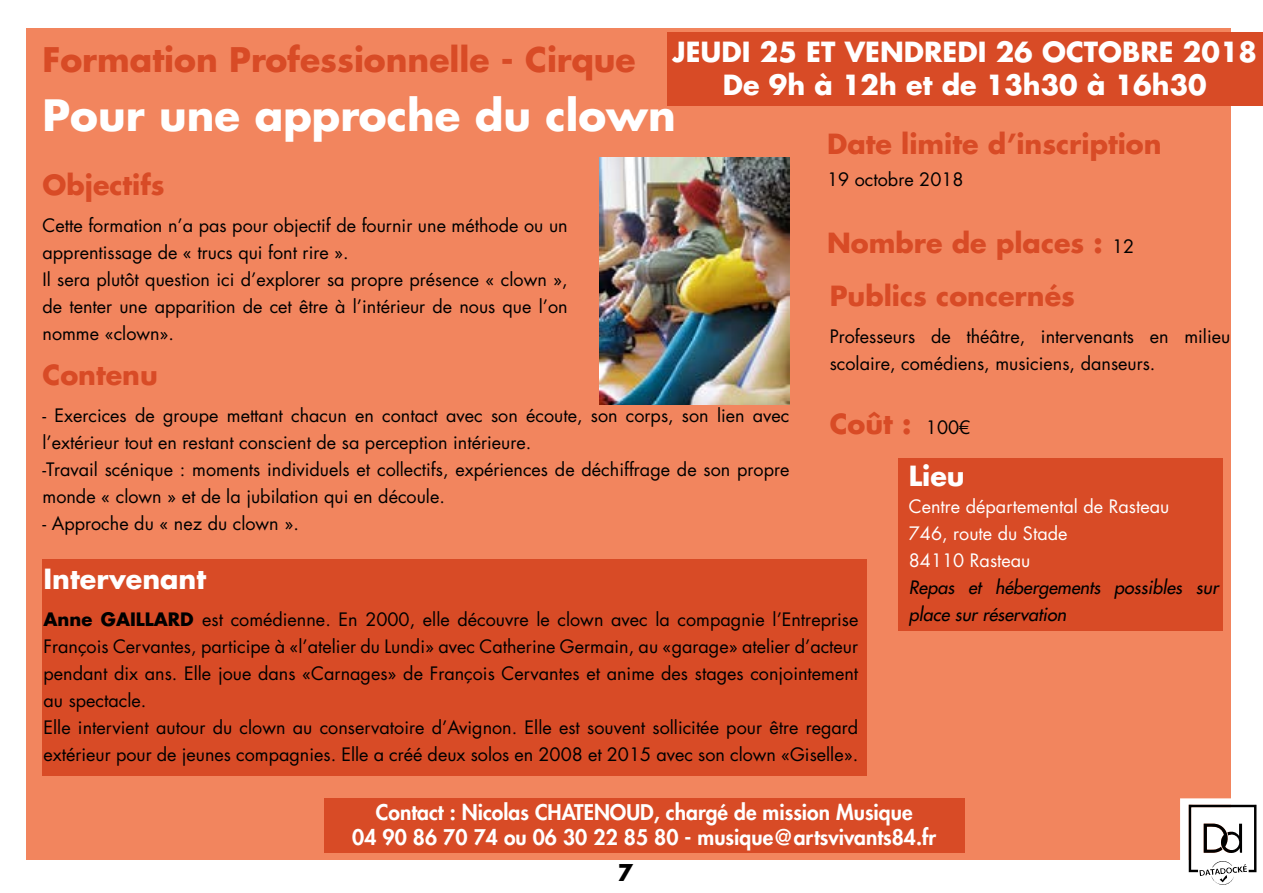
<style>
.page{position:relative;width:1263px;height:893px;background:#fff}
.page>*{position:absolute;margin:0;border:0;box-sizing:border-box;transform-origin:0 0}
.t1{font:700 42px "Futura LT";color:#fff}
.t2{font:700 33px "Futura LT";color:#d84b26}
.t3{font:700 27px "Futura LT";color:#d84b26}
.t4{font:700 27px/32.4px "Futura LT";color:#fff;text-align:center}
.t5{font:700 22.5px "Futura LT";color:#000}
.t6{font:800 21px/25.2px "Futura LT";color:#fff;text-align:center}
.t7{font:18px/27px "Futura LT";color:#000}
.t8{font:18px/27px "Futura LT";color:#fff}
.t9{font:italic 18px/27px "Futura LT";color:#000}
.s1{font-weight:400;font-size:18px;color:#000}
.s2{font-weight:700}
</style>
<div class="page">
<div style="left:26px;top:28px;width:1204px;height:832px;background:#f2855e"></div>
<img style="left:599px;top:157px;width:190px;height:247px">
<div style="left:668px;top:32px;width:595px;height:74px;background:#d84b26"></div>
<div style="left:325px;top:798px;width:640px;height:54px;background:#d84b26"></div>
<div style="left:898px;top:459px;width:324px;height:172px;background:#d84b26"></div>
<div style="left:43px;top:559px;width:824px;height:217px;background:#d84b26"></div>
<svg style="left:1180px;top:798px;width:77px;height:87px"></svg>
<h3 class="t4" style="left:672px;top:36px;width:586px">JEUDI 25 ET VENDREDI 26 OCTOBRE 2018<br>De 9h à 12h et de 13h30 à 16h30</h3>
<h2 class="t2" style="left:43px;top:38px;width:595px">Formation Professionnelle - Cirque</h2>
<h1 class="t1" style="left:43px;top:88px;width:635px">Pour une approche du clown</h1>
<h3 class="t3" style="left:827px;top:126px;width:336px">Date limite d’inscription</h3>
<p class="t7" style="left:827px;top:166px;width:138px">19 octobre 2018</p>
<h3 class="t3" style="left:43px;top:167px;width:124px">Objectifs</h3>
<p class="t7" style="left:43px;top:212px;width:527px">Cette formation n’a pas pour objectif de fournir une méthode ou un apprentissage de « trucs qui font rire ».<br>Il sera plutôt question ici d’explorer sa propre présence « clown », de tenter une apparition de cet être à l’intérieur de nous que l’on nomme «clown».</p>
<h3 class="t3" style="left:827px;top:225px;width:309px">Nombre de places : <span class="s1">12</span></h3>
<h3 class="t3" style="left:830px;top:277px;width:247px">Publics concernés</h3>
<p class="t7" style="left:830px;top:323px;width:402px">Professeurs de théâtre, intervenants en milieu scolaire, comédiens, musiciens, danseurs.</p>
<h3 class="t3" style="left:43px;top:357px;width:117px">Contenu</h3>
<p class="t7" style="left:43px;top:402px;width:748px">- Exercices de groupe mettant chacun en contact avec son écoute, son corps, son lien avec l’extérieur tout en restant conscient de sa perception intérieure.<br>-Travail scénique : moments individuels et collectifs, expériences de déchiffrage de son propre monde « clown » et de la jubilation qui en découle.</p>
<p class="t7" style="left:43px;top:510px;width:258px">- Approche du « nez du clown ».</p>
<h3 class="t3" style="left:830px;top:406px;width:142px">Coût : <span class="s1">100€</span></h3>
<h3 class="t4" style="left:909px;top:459px;width:57px">Lieu</h3>
<p class="t8" style="left:909px;top:493px;width:262px">Centre départemental de Rasteau<br>746, route du Stade<br>84110 Rasteau</p>
<p class="t9" style="left:909px;top:573px;width:311px">Repas et hébergements possibles sur place sur réservation</p>
<h3 class="t4" style="left:44px;top:562px;width:164px">Intervenant</h3>
<p class="t7" style="left:44px;top:606px;width:816px"><span class="s2">Anne GAILLARD</span> est comédienne. En 2000, elle découvre le clown avec la compagnie l’Entreprise François Cervantes, participe à «l’atelier du Lundi» avec Catherine Germain, au «garage» atelier d’acteur pendant dix ans. Elle joue dans «Carnages» de François Cervantes et anime des stages conjointement au spectacle.<br>Elle intervient autour du clown au conservatoire d’Avignon. Elle est souvent sollicitée pour être regard extérieur pour de jeunes compagnies. Elle a créé deux solos en 2008 et 2015 avec son clown «Giselle».</p>
<p class="t6" style="left:352px;top:799px;width:585px">Contact : Nicolas CHATENOUD, chargé de mission Musique<br>04 90 86 70 74 ou 06 30 22 85 80 - musique@artsvivants84.fr</p>
<p class="t5" style="left:618px;top:858px;width:17px">7</p>
</div>
